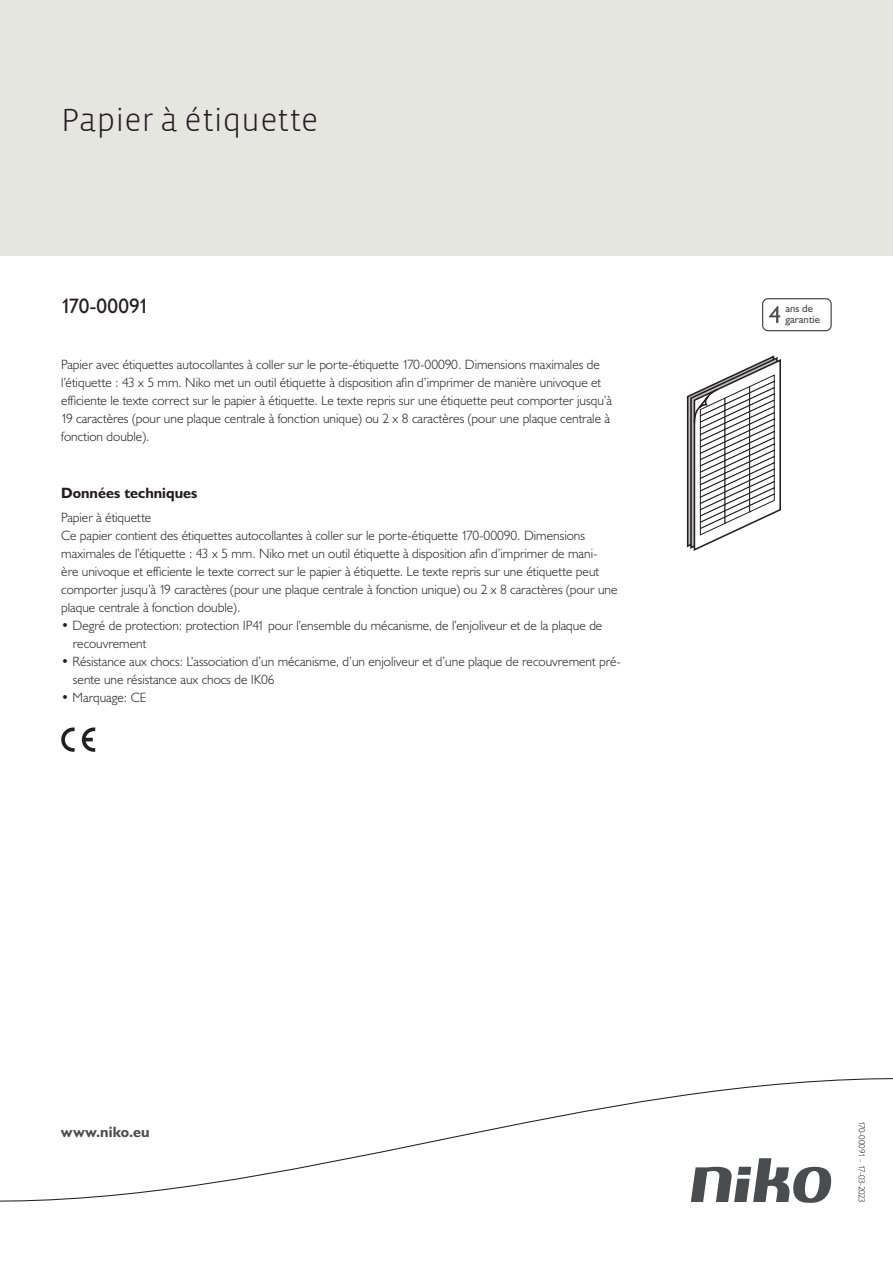
<style>
.page{position:relative;width:893px;height:1263px;background:#fff}
.page>*{position:absolute;margin:0;border:0;box-sizing:border-box;transform-origin:0 0}
.Title_datasheets{font:300 33px "Vista Sans";color:#231f20}
.Article_number{font:21px "Humanist 521 BT";letter-spacing:-.005em;color:#231f20}
.Titles_parts{font:700 15px "Humanist 521 BT";color:#231f20}
.titel_afbeelding{font:700 15px "Humanist 521 BT";letter-spacing:.005em;color:#4b4c4d}
.Platte_tekst_CAB{font:300 13.5px/18px "Humanist 521 BT";color:#231f20}
.USP_Bullets{font:300 13.5px/18px "Humanist 521 BT";color:#231f20}
.t1{font:10.8px/10.8px "Humanist 521 BT";color:#4b4c4d}
.Revision{font:300 9px "Humanist 521 BT";letter-spacing:-.05em;color:#231f20}
</style>
<div class="page">
<div style="left:0;top:0;width:893px;height:255px;background:#e6e6e0"></div>
<svg style="left:82px;top:727px;width:13px;height:25px"></svg>
<svg style="left:61px;top:727px;width:14px;height:25px"></svg>
<svg style="left:762px;top:298px;width:70px;height:33px"></svg>
<svg style="left:0;top:1078px;width:893px;height:125px"></svg>
<svg style="left:687px;top:355px;width:94px;height:196px"></svg>
<p class="Title_datasheets" style="left:61px;top:100px;width:258px">Papier à étiquette</p>
<p class="Article_number" style="left:61px;top:293px;width:90px">170-00091</p>
<p class="t1" style="left:785px;top:303px;width:36px">ans de garantie</p>
<p class="Platte_tekst_CAB" style="left:61px;top:355px;width:552px">Papier avec étiquettes autocollantes à coller sur le porte-étiquette 170-00090. Dimensions maximales de l’étiquette : 43 x 5 mm. Niko met un outil étiquette à disposition afin d’imprimer de manière univoque et efficiente le texte correct sur le papier à étiquette. Le texte repris sur une étiquette peut comporter jusqu’à 19 caractères (pour une plaque centrale à fonction unique) ou 2 x 8 caractères (pour une plaque centrale à fonction double).</p>
<p class="Titles_parts" style="left:61px;top:483px;width:138px">Données techniques</p>
<p class="Platte_tekst_CAB" style="left:61px;top:508px;width:92px">Papier à étiquette</p>
<p class="Platte_tekst_CAB" style="left:61px;top:526px;width:558px">Ce papier contient des étiquettes autocollantes à coller sur le porte-étiquette 170-00090. Dimensions maximales de l’étiquette : 43 x 5 mm. Niko met un outil étiquette à disposition afin d’imprimer de mani&shy;ère univoque et efficiente le texte correct sur le papier à étiquette. Le texte repris sur une étiquette peut comporter jusqu’à 19 caractères (pour une plaque centrale à fonction unique) ou 2 x 8 caractères (pour une plaque centrale à fonction double).</p>
<p class="USP_Bullets" style="left:73px;top:616px;width:531px;text-indent:-12px">• Degré de protection: protection IP41 pour l’ensemble du mécanisme, de l’enjoliveur et de la plaque de recouvrement</p>
<p class="USP_Bullets" style="left:73px;top:652px;width:550px;text-indent:-12px">• Résistance aux chocs: L’association d’un mécanisme, d’un enjoliveur et d’une plaque de recouvrement pré&shy;sente une résistance aux chocs de IK06</p>
<p class="USP_Bullets" style="left:61px;top:688px;width:87px">• Marquage: CE</p>
<p class="titel_afbeelding" style="left:61px;top:1122px;width:90px">www.niko.eu</p>
<p class="Revision" style="left:868px;top:1121px;width:84px;rotate:90deg">170-00091 - 17-03-2023</p>
</div>
